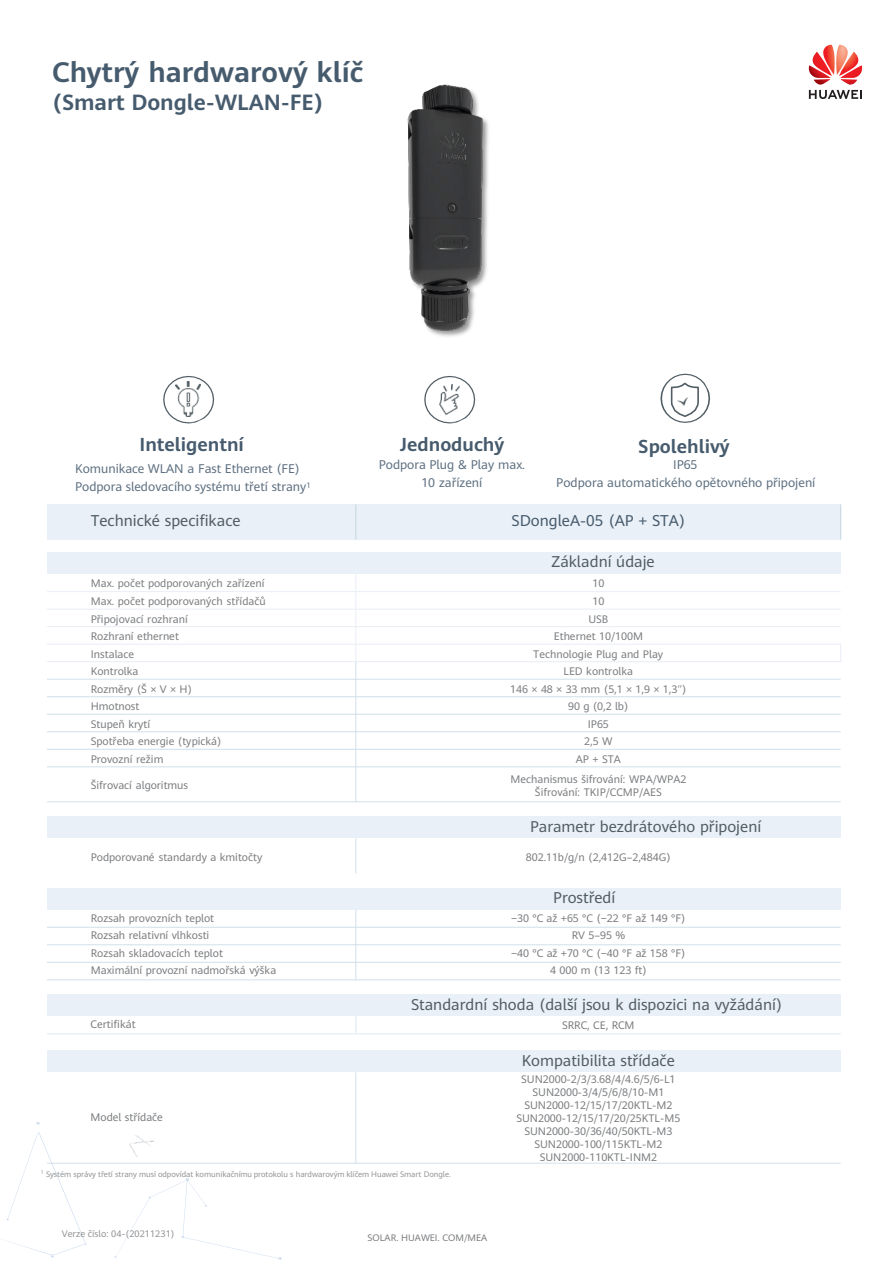
<style>
.page{position:relative;width:893px;height:1263px;background:#fff}
.page>*{position:absolute;margin:0;border:0;box-sizing:border-box;transform-origin:0 0}
.t1{font:700 27.75px "Huawei Sans";color:#465b6d}
.t2{font:700 21.75px "Huawei Sans";color:#465b6d}
.t3{font:700 18.6px "Huawei Sans";color:#465b6d}
.t4{font:15.45px "Huawei Sans";color:#515d64}
.t5{font:15.45px "Huawei Sans";color:#465b6d}
.t6{font:12.45px/17.9px "Huawei Sans";color:#5e7081;text-align:center}
.t7{font:10.8px/13px "Huawei Sans";color:#7b7d80;text-align:center}
.t8{font:9.3px "Huawei Sans";color:#919396}
.t9{font:9.3px "Huawei Sans";letter-spacing:.005em;color:#7b7d80}
.t10{font:7.8px "Huawei Sans";letter-spacing:-.005em;color:#929497}
</style>
<div class="page">
<svg style="left:115px;top:1178px;width:166px;height:82px"></svg>
<svg style="left:1px;top:1132px;width:85px;height:125px"></svg>
<img style="left:129px;top:1135px;width:25px;height:21px">
<svg style="left:660px;top:374px;width:50px;height:49px"></svg>
<img style="left:678px;top:395px;width:16px;height:11px">
<svg style="left:424px;top:376px;width:51px;height:47px"></svg>
<img style="left:440px;top:385px;width:20px;height:29px">
<svg style="left:163px;top:376px;width:51px;height:47px"></svg>
<div style="left:47px;top:504px;width:309px;height:35px;background:#eaf0f7"></div>
<div style="left:356px;top:504px;width:485px;height:35px;background:#eaf0f7"></div>
<div style="left:47px;top:552px;width:794px;height:22px;background:#eaf0f7"></div>
<div style="left:47px;top:816px;width:794px;height:22px;background:#eaf0f7"></div>
<div style="left:47px;top:888px;width:794px;height:22px;background:#eaf0f7"></div>
<div style="left:47px;top:994px;width:794px;height:22px;background:#eaf0f7"></div>
<div style="left:47px;top:1050px;width:794px;height:22px;background:#eaf0f7"></div>
<hr style="left:355px;top:504px;width:1px;height:35px;background:#c5d4df">
<hr style="left:355px;top:574px;width:1px;height:88px;background:#e9eef5">
<hr style="left:355px;top:662px;width:1px;height:105px;background:#d1e0eb">
<hr style="left:355px;top:767px;width:1px;height:35px;background:#d1e0eb">
<hr style="left:355px;top:838px;width:1px;height:35px;background:#d1e0eb">
<hr style="left:355px;top:910px;width:1px;height:70px;background:#d1e0eb">
<svg style="left:355px;top:1016px;width:2px;height:17px"></svg>
<hr style="left:355px;top:1072px;width:1px;height:91px;background:#d1e0eb">
<hr style="left:47px;top:591px;width:794px;height:1px;background:#e9eef5">
<hr style="left:47px;top:609px;width:794px;height:1px;background:#e9eef5">
<hr style="left:47px;top:626px;width:794px;height:1px;background:#e9eef5">
<hr style="left:47px;top:644px;width:794px;height:1px;background:#e9eef5">
<hr style="left:47px;top:661px;width:794px;height:1px;background:#e9eef5">
<hr style="left:47px;top:679px;width:794px;height:1px;background:#d1e0eb">
<hr style="left:47px;top:696px;width:794px;height:1px;background:#d1e0eb">
<hr style="left:47px;top:714px;width:794px;height:1px;background:#d1e0eb">
<hr style="left:47px;top:731px;width:794px;height:1px;background:#d1e0eb">
<hr style="left:47px;top:749px;width:794px;height:1px;background:#d1e0eb">
<hr style="left:47px;top:766px;width:794px;height:1px;background:#d1e0eb">
<hr style="left:47px;top:801px;width:794px;height:1px;background:#d1e0eb">
<hr style="left:47px;top:927px;width:794px;height:1px;background:#d1e0eb">
<hr style="left:47px;top:944px;width:794px;height:1px;background:#d1e0eb">
<hr style="left:47px;top:962px;width:794px;height:1px;background:#d1e0eb">
<hr style="left:47px;top:979px;width:794px;height:1px;background:#d1e0eb">
<hr style="left:47px;top:1033px;width:794px;height:1px;background:#eaf0f7">
<hr style="left:840px;top:504px;width:1px;height:35px;background:#c5d4df">
<svg style="left:840px;top:645px;width:1px;height:16px"></svg>
<hr style="left:47px;top:1163px;width:794px;height:1px;background:#d1e0eb">
<img style="left:407px;top:84px;width:82px;height:253px">
<svg style="left:808px;top:45px;width:55px;height:54px"></svg>
<p class="t1" style="left:52px;top:53px;width:312px">Chytrý hardwarový klíč</p>
<p class="t2" style="left:52px;top:87px;width:273px">(Smart Dongle-WLAN-FE)</p>
<p class="t3" style="left:139px;top:431px;width:106px">Inteligentní</p>
<p class="t6" style="left:75px;top:459px;width:237px;text-align:left">Komunikace WLAN a Fast Ethernet (FE)<br>Podpora sledovacího systému třetí strany<sup>1</sup></p>
<p class="t3" style="left:400px;top:431px;width:106px">Jednoduchý</p>
<p class="t6" style="left:379px;top:455px;width:148px">Podpora Plug &amp; Play max.<br>10 zařízení</p>
<p class="t3" style="left:638px;top:433px;width:93px">Spolehlivý</p>
<p class="t6" style="left:556px;top:455px;width:261px">IP65<br>Podpora automatického opětovného připojení</p>
<p class="t4" style="left:91px;top:510px;width:151px">Technické specifikace</p>
<p class="t5" style="left:512px;top:510px;width:175px">SDongleA-05 (AP + STA)</p>
<p class="t4" style="left:551px;top:551px;width:105px">Základní údaje</p>
<p class="t7" style="left:91px;top:577px;width:175px">Max. počet podporovaných zařízení</p>
<p class="t7" style="left:592px;top:577px;width:13px">10</p>
<p class="t7" style="left:91px;top:594px;width:176px">Max. počet podporovaných střídačů</p>
<p class="t7" style="left:592px;top:594px;width:13px">10</p>
<p class="t7" style="left:91px;top:612px;width:99px">Připojovací rozhraní</p>
<p class="t7" style="left:588px;top:612px;width:21px">USB</p>
<p class="t7" style="left:91px;top:629px;width:90px">Rozhraní ethernet</p>
<p class="t7" style="left:554px;top:629px;width:91px">Ethernet 10/100M</p>
<p class="t7" style="left:91px;top:647px;width:45px">Instalace</p>
<p class="t7" style="left:533px;top:647px;width:131px">Technologie Plug and Play</p>
<p class="t7" style="left:91px;top:664px;width:49px">Kontrolka</p>
<p class="t7" style="left:563px;top:664px;width:71px">LED kontrolka</p>
<p class="t7" style="left:91px;top:682px;width:103px">Rozměry (Š × V × H)</p>
<p class="t7" style="left:510px;top:682px;width:178px">146 × 48 × 33 mm (5,1 × 1,9 × 1,3″)</p>
<p class="t7" style="left:91px;top:699px;width:50px">Hmotnost</p>
<p class="t7" style="left:568px;top:699px;width:62px">90 g (0,2 lb)</p>
<p class="t7" style="left:91px;top:717px;width:61px">Stupeň krytí</p>
<p class="t7" style="left:588px;top:717px;width:23px">IP65</p>
<p class="t7" style="left:91px;top:734px;width:132px">Spotřeba energie (typická)</p>
<p class="t7" style="left:584px;top:735px;width:30px">2,5 W</p>
<p class="t7" style="left:91px;top:752px;width:74px">Provozní režim</p>
<p class="t7" style="left:576px;top:752px;width:47px">AP + STA</p>
<p class="t7" style="left:91px;top:778px;width:99px">Šifrovací algoritmus</p>
<p class="t7" style="left:510px;top:772px;width:177px">Mechanismus šifrování: WPA/WPA2<br>Šifrování: TKIP/CCMP/AES</p>
<p class="t4" style="left:530px;top:815px;width:233px">Parametr bezdrátového připojení</p>
<p class="t7" style="left:91px;top:850px;width:173px">Podporované standardy a kmitočty</p>
<p class="t7" style="left:526px;top:850px;width:146px">802.11b/g/n (2,412G–2,484G)</p>
<p class="t4" style="left:553px;top:886px;width:64px">Prostředí</p>
<p class="t7" style="left:91px;top:911px;width:125px">Rozsah provozních teplot</p>
<p class="t7" style="left:511px;top:911px;width:176px">−30 °C až +65 °C (−22 °F až 149 °F)</p>
<p class="t7" style="left:91px;top:928px;width:120px">Rozsah relativní vlhkosti</p>
<p class="t7" style="left:572px;top:929px;width:55px">RV 5–95 %</p>
<p class="t7" style="left:91px;top:946px;width:134px">Rozsah skladovacích teplot</p>
<p class="t7" style="left:511px;top:946px;width:176px">−40 °C až +70 °C (−40 °F až 158 °F)</p>
<p class="t7" style="left:91px;top:963px;width:187px">Maximální provozní nadmořská výška</p>
<p class="t7" style="left:550px;top:964px;width:98px">4 000 m (13 123 ft)</p>
<p class="t4" style="left:411px;top:993px;width:373px">Standardní shoda (další jsou k dispozici na vyžádání)</p>
<p class="t7" style="left:91px;top:1017px;width:47px">Certifikát</p>
<p class="t7" style="left:562px;top:1019px;width:74px">SRRC, CE, RCM</p>
<p class="t4" style="left:522px;top:1049px;width:155px">Kompatibilita střídače</p>
<p class="t7" style="left:91px;top:1110px;width:74px">Model střídače</p>
<p class="t10" style="left:41px;top:1168px;width:412px"><sup>1</sup> Systém správy třetí strany musí odpovídat komunikačnímu protokolu s hardwarovým klíčem Huawei Smart Dongle.</p>
<p class="t8" style="left:62px;top:1227px;width:114px">Verze číslo: 04-(20211231)</p>
<p class="t9" style="left:368px;top:1231px;width:121px">SOLAR. HUAWEI. COM/MEA</p>
<p class="t7" style="left:516px;top:1072px;width:166px">SUN2000-2/3/3.68/4/4.6/5/6-L1<br>SUN2000-3/4/5/6/8/10-M1<br>SUN2000-12/15/17/20KTL-M2<br>SUN2000-12/15/17/20/25KTL-M5<br>SUN2000-30/36/40/50KTL-M3<br>SUN2000-100/115KTL-M2<br>SUN2000-110KTL-INM2</p>
</div>
